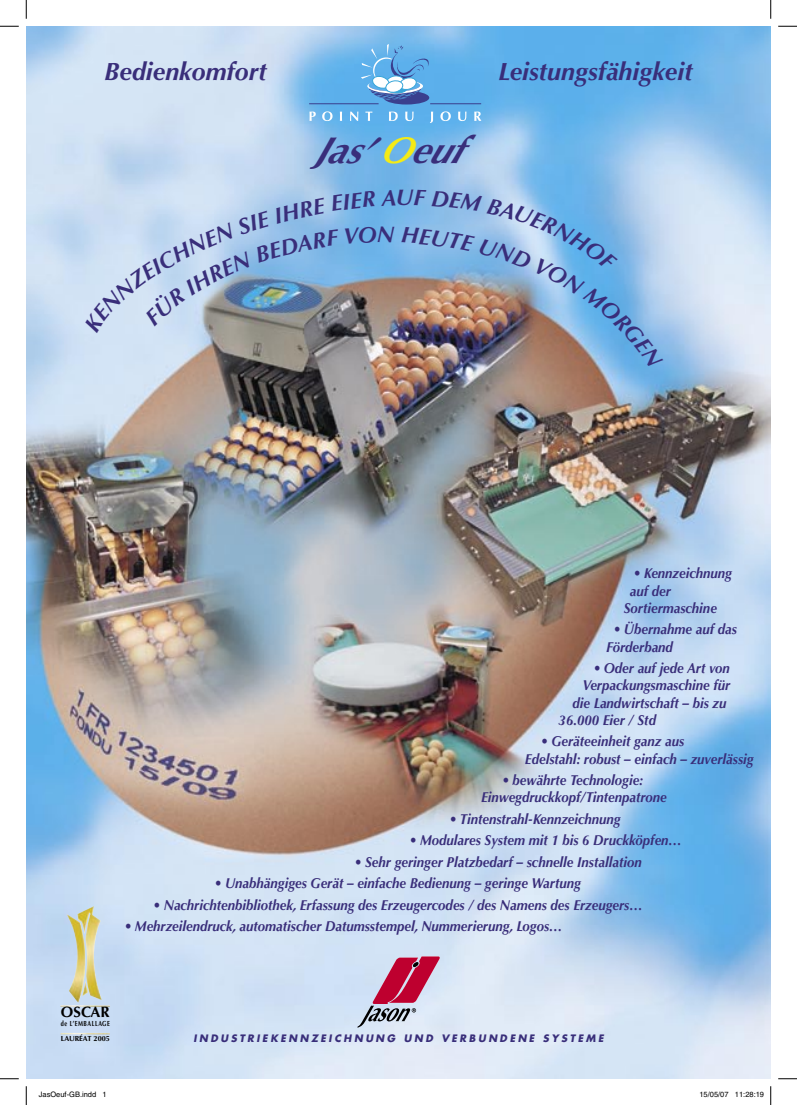
<style>
.page{position:relative;width:797px;height:1105px;background:#fff}
.page>*{position:absolute;margin:0;border:0;box-sizing:border-box;transform-origin:0 0}
.t1{font:italic 700 37.5px "Optima";color:#392e7a}
.t2{font:italic 700 25px "Optima";color:#392e7a}
.t3{font:italic 700 22.5px "Optima";color:#392e7a}
.t4{font:700 15px "Optima";color:#000}
.t5{font:italic 700 14.38px/17.2px "Optima";color:#392e7a;scale:.92 1}
.t6{font:italic 700 10px "Futura";letter-spacing:.25em;color:#392e7a}
.t7{font:7.5px "Helvetica";color:#000}
.t8{font:700 7.38px "Optima";letter-spacing:.1em;color:#000;scale:.75 1}
.t9{font:700 7.38px "Optima";color:#000}
.s1{color:#f4eb16}
</style>
<div class="page">
<img style="left:26px;top:26px;width:744px;height:1053px">
<svg style="left:357px;top:956px;width:82px;height:72px;background:#c290aa"></svg>
<svg style="left:309px;top:112px;width:7px;height:9px"></svg>
<svg style="left:322px;top:111px;width:10px;height:10px"></svg>
<svg style="left:340px;top:112px;width:2px;height:9px"></svg>
<svg style="left:350px;top:112px;width:8px;height:9px"></svg>
<svg style="left:365px;top:112px;width:7px;height:9px"></svg>
<svg style="left:389px;top:112px;width:9px;height:9px"></svg>
<svg style="left:405px;top:112px;width:8px;height:9px"></svg>
<svg style="left:430px;top:112px;width:3px;height:11px"></svg>
<svg style="left:440px;top:111px;width:11px;height:10px"></svg>
<svg style="left:458px;top:112px;width:8px;height:9px"></svg>
<svg style="left:474px;top:112px;width:7px;height:9px"></svg>
<hr style="left:430px;top:103px;width:51px;height:1px;background:#3a3f8e">
<hr style="left:309px;top:103px;width:69px;height:1px;background:#3a3f8e">
<svg style="left:361px;top:44px;width:71px;height:61px;background:#6fabe0"></svg>
<img style="left:60px;top:906px;width:50px;height:128px">
<svg style="left:0;top:25px;width:19px;height:2px"></svg>
<svg style="left:778px;top:25px;width:19px;height:2px"></svg>
<svg style="left:0;top:1078px;width:19px;height:1px"></svg>
<svg style="left:778px;top:1078px;width:19px;height:1px"></svg>
<svg style="left:25px;top:0;width:2px;height:19px"></svg>
<svg style="left:25px;top:1086px;width:2px;height:19px"></svg>
<svg style="left:770px;top:0;width:1px;height:19px"></svg>
<svg style="left:770px;top:1086px;width:1px;height:19px"></svg>
<img style="left:83px;top:189px;width:580px;height:180px">
<p class="t2" style="left:104px;top:57px;width:164px">Bedienkomfort</p>
<p class="t2" style="left:498px;top:57px;width:196px">Leistungsfähigkeit</p>
<p class="t1" style="left:314px;top:128px;width:153px">Jas’<span class="s1">O</span>euf</p>
<p class="t3" style="left:377px;top:221px;width:19px">N</p>
<p class="t5" style="left:633px;top:565px;width:108px">• Kennzeichnung</p>
<p class="t5" style="left:630px;top:582px;width:46px">auf der</p>
<p class="t5" style="left:623px;top:599px;width:103px">Sortiermaschine</p>
<p class="t5" style="left:606px;top:621px;width:144px;text-indent:8px">• Übernahme auf das<br>Förderband</p>
<p class="t5" style="left:593px;top:660px;width:150px">• Oder auf jede Art von</p>
<p class="t5" style="left:582px;top:677px;width:162px">Verpackungsmaschine für</p>
<p class="t5" style="left:572px;top:694px;width:169px">die Landwirtschaft – bis zu</p>
<p class="t5" style="left:558px;top:711px;width:107px">36.000 Eier / Std</p>
<p class="t5" style="left:525px;top:733px;width:250px;text-indent:16px">• Geräteeinheit ganz aus<br>Edelstahl: robust – einfach – zuverlässig</p>
<p class="t5" style="left:481px;top:772px;width:203px;text-align:center">• bewährte Technologie:<br>Einwegdruckkopf/Tintenpatrone</p>
<p class="t5" style="left:450px;top:810px;width:187px">• Tintenstrahl-Kennzeichnung</p>
<p class="t5" style="left:410px;top:832px;width:297px">• Modulares System mit 1 bis 6 Druckköpfen…</p>
<p class="t5" style="left:355px;top:853px;width:313px">• Sehr geringer Platzbedarf – schnelle Installation</p>
<p class="t5" style="left:215px;top:875px;width:399px">• Unabhängiges Gerät – einfache Bedienung – geringe Wartung</p>
<p class="t5" style="left:153px;top:896px;width:533px">• Nachrichtenbibliothek, Erfassung des Erzeugercodes / des Namens des Erzeugers…</p>
<p class="t5" style="left:125px;top:918px;width:477px">• Mehrzeilendruck, automatischer Datumsstempel, Nummerierung, Logos…</p>
<p class="t4" style="left:61px;top:1004px;width:50px">OSCAR</p>
<p class="t8" style="left:61px;top:1019px;width:67px">de L’EMBALLAGE</p>
<p class="t9" style="left:61px;top:1034px;width:51px">LAURÉAT 2005</p>
<p class="t6" style="left:193px;top:1032px;width:411px">INDUSTRIEKENNZEICHNUNG UND VERBUNDENE SYSTEME</p>
<p class="t7" style="left:39px;top:1090px;width:69px">JasOeuf-GB.indd 1</p>
<p class="t7" style="left:699px;top:1090px;width:66px">15/05/07 11:28:19</p>
</div>
